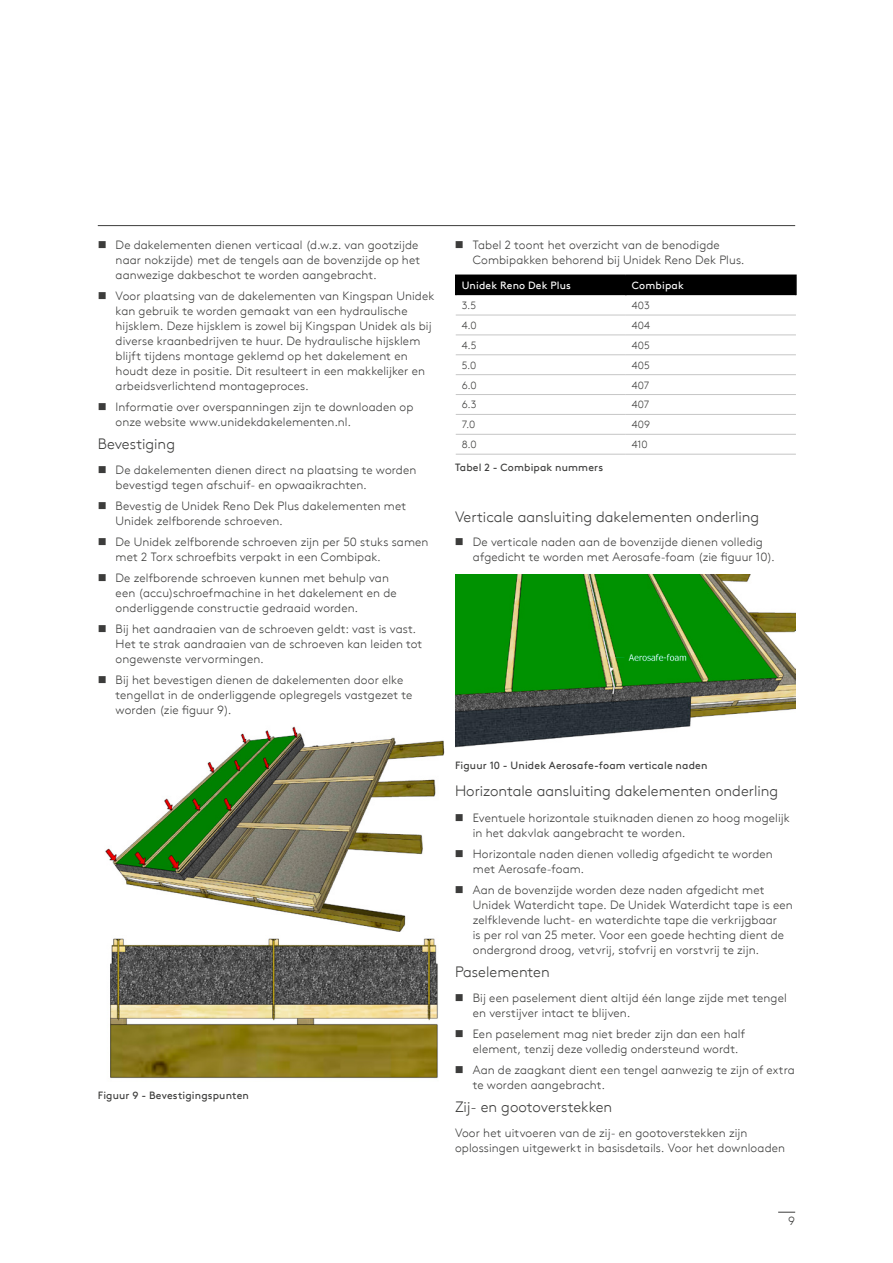
<style>
.page{position:relative;width:893px;height:1263px;background:#fff}
.page>*{position:absolute;margin:0;border:0;box-sizing:border-box;transform-origin:0 0}
.t1{font:300 15px "Kingspan Brown TT";color:#3c3c3b}
.t2{font:300 12px/15px "Kingspan Brown TT";letter-spacing:.01em;color:#3c3c3b}
.t3{font:10.5px "Kingspan Brown TT";letter-spacing:.015em;color:#3c3c3b}
.t4{font:300 10.5px "Kingspan Brown TT";letter-spacing:.005em;color:#3c3c3b}
.t5{font:10.5px "Kingspan Brown TT";letter-spacing:.015em;color:#fff}
</style>
<div class="page">
<hr style="left:98px;top:225px;width:697px;height:1px;background:#3c3c3b">
<img style="left:105px;top:726px;width:340px;height:205px">
<img style="left:110px;top:938px;width:328px;height:141px">
<div style="left:455px;top:275px;width:342px;height:20px;background:#000"></div>
<hr style="left:456px;top:315px;width:170px;height:1px;background:#c6c6c6">
<hr style="left:626px;top:315px;width:170px;height:1px;background:#c6c6c6">
<hr style="left:456px;top:335px;width:170px;height:1px;background:#c6c6c6">
<hr style="left:626px;top:335px;width:170px;height:1px;background:#c6c6c6">
<hr style="left:456px;top:354px;width:170px;height:1px;background:#c6c6c6">
<hr style="left:626px;top:354px;width:170px;height:1px;background:#c6c6c6">
<hr style="left:456px;top:374px;width:170px;height:1px;background:#c6c6c6">
<hr style="left:626px;top:374px;width:170px;height:1px;background:#c6c6c6">
<hr style="left:456px;top:394px;width:170px;height:1px;background:#c6c6c6">
<hr style="left:626px;top:394px;width:170px;height:1px;background:#c6c6c6">
<hr style="left:456px;top:414px;width:170px;height:1px;background:#c6c6c6">
<hr style="left:626px;top:414px;width:170px;height:1px;background:#c6c6c6">
<hr style="left:456px;top:434px;width:170px;height:1px;background:#c6c6c6">
<hr style="left:626px;top:434px;width:170px;height:1px;background:#c6c6c6">
<hr style="left:456px;top:454px;width:170px;height:1px;background:#c6c6c6">
<hr style="left:626px;top:454px;width:170px;height:1px;background:#c6c6c6">
<img style="left:455px;top:575px;width:340px;height:173px">
<svg style="left:778px;top:1212px;width:17px;height:1px"></svg>
<p class="t2" style="left:116px;top:236px;width:306px">De dakelementen dienen verticaal (d.w.z. van gootzijde naar nokzijde) met de tengels aan de bovenzijde op het aanwezige dakbeschot te worden aangebracht.</p>
<p class="t2" style="left:116px;top:287px;width:320px">Voor plaatsing van de dakelementen van Kingspan Unidek kan gebruik te worden gemaakt van een hydraulische hijsklem. Deze hijsklem is zowel bij Kingspan Unidek als bij diverse kraanbedrijven te huur. De hydraulische hijsklem blijft tijdens montage geklemd op het dakelement en houdt deze in positie. Dit resulteert in een makkelijker en arbeidsverlichtend montageproces.</p>
<p class="t2" style="left:116px;top:398px;width:299px">Informatie over overspanningen zijn te downloaden op onze website www.unidekdakelementen.nl.</p>
<p class="t1" style="left:98px;top:432px;width:79px">Bevestiging</p>
<p class="t2" style="left:116px;top:461px;width:302px">De dakelementen dienen direct na plaatsing te worden bevestigd tegen afschuif- en opwaaikrachten.</p>
<p class="t2" style="left:116px;top:497px;width:292px">Bevestig de Unidek Reno Dek Plus dakelementen met<br>Unidek zelfborende schroeven.</p>
<p class="t2" style="left:116px;top:533px;width:314px">De Unidek zelfborende schroeven zijn per 50 stuks samen met 2 Torx schroefbits verpakt in een Combipak.</p>
<p class="t2" style="left:116px;top:569px;width:283px">De zelfborende schroeven kunnen met behulp van een (accu)schroefmachine in het dakelement en de onderliggende constructie gedraaid worden.</p>
<p class="t2" style="left:116px;top:620px;width:308px">Bij het aandraaien van de schroeven geldt: vast is vast.<br>Het te strak aandraaien van de schroeven kan leiden tot ongewenste vervormingen.</p>
<p class="t2" style="left:116px;top:671px;width:298px">Bij het bevestigen dienen de dakelementen door elke tengellat in de onderliggende oplegregels vastgezet te worden (zie figuur 9).</p>
<p class="t3" style="left:98px;top:1087px;width:153px">Figuur 9 - Bevestigingspunten</p>
<p class="t2" style="left:473px;top:236px;width:273px">Tabel 2 toont het overzicht van de benodigde<br>Combipakken behorend bij Unidek Reno Dek Plus.</p>
<p class="t5" style="left:462px;top:277px;width:111px">Unidek Reno Dek Plus</p>
<p class="t5" style="left:632px;top:277px;width:53px">Combipak</p>
<p class="t4" style="left:462px;top:298px;width:16px">3.5</p>
<p class="t4" style="left:632px;top:298px;width:19px">403</p>
<p class="t4" style="left:462px;top:317px;width:17px">4.0</p>
<p class="t4" style="left:632px;top:317px;width:20px">404</p>
<p class="t4" style="left:462px;top:337px;width:16px">4.5</p>
<p class="t4" style="left:632px;top:337px;width:20px">405</p>
<p class="t4" style="left:462px;top:357px;width:16px">5.0</p>
<p class="t4" style="left:632px;top:357px;width:20px">405</p>
<p class="t4" style="left:462px;top:377px;width:17px">6.0</p>
<p class="t4" style="left:632px;top:377px;width:19px">407</p>
<p class="t4" style="left:462px;top:397px;width:16px">6.3</p>
<p class="t4" style="left:632px;top:397px;width:19px">407</p>
<p class="t4" style="left:462px;top:417px;width:15px">7.0</p>
<p class="t4" style="left:632px;top:417px;width:20px">409</p>
<p class="t4" style="left:462px;top:437px;width:17px">8.0</p>
<p class="t4" style="left:632px;top:437px;width:17px">410</p>
<p class="t3" style="left:455px;top:459px;width:150px">Tabel 2 - Combipak nummers</p>
<p class="t1" style="left:455px;top:506px;width:306px">Verticale aansluiting dakelementen onderling</p>
<p class="t2" style="left:473px;top:533px;width:303px">De verticale naden aan de bovenzijde dienen volledig afgedicht te worden met Aerosafe-foam (zie figuur 10).</p>
<p class="t3" style="left:455px;top:757px;width:254px">Figuur 10 - Unidek Aerosafe-foam verticale naden</p>
<p class="t1" style="left:455px;top:779px;width:325px">Horizontale aansluiting dakelementen onderling</p>
<p class="t2" style="left:473px;top:809px;width:318px">Eventuele horizontale stuiknaden dienen zo hoog mogelijk in het dakvlak aangebracht te worden.</p>
<p class="t2" style="left:473px;top:845px;width:301px">Horizontale naden dienen volledig afgedicht te worden met Aerosafe-foam.</p>
<p class="t2" style="left:473px;top:881px;width:321px">Aan de bovenzijde worden deze naden afgedicht met Unidek Waterdicht tape. De Unidek Waterdicht tape is een zelfklevende lucht- en waterdichte tape die verkrijgbaar<br>is per rol van 25 meter. Voor een goede hechting dient de ondergrond droog, vetvrij, stofvrij en vorstvrij te zijn.</p>
<p class="t1" style="left:455px;top:960px;width:96px">Paselementen</p>
<p class="t2" style="left:473px;top:989px;width:316px">Bij een paselement dient altijd één lange zijde met tengel en verstijver intact te blijven.</p>
<p class="t2" style="left:473px;top:1025px;width:274px">Een paselement mag niet breder zijn dan een half element, tenzij deze volledig ondersteund wordt.</p>
<p class="t2" style="left:473px;top:1061px;width:323px">Aan de zaagkant dient een tengel aanwezig te zijn of extra te worden aangebracht.</p>
<p class="t1" style="left:455px;top:1095px;width:159px">Zij- en gootoverstekken</p>
<p class="t2" style="left:455px;top:1124px;width:332px">Voor het uitvoeren van de zij- en gootoverstekken zijn oplossingen uitgewerkt in basisdetails. Voor het downloaden</p>
<p class="t2" style="left:788px;top:1213px;width:8px">9</p>
</div>
